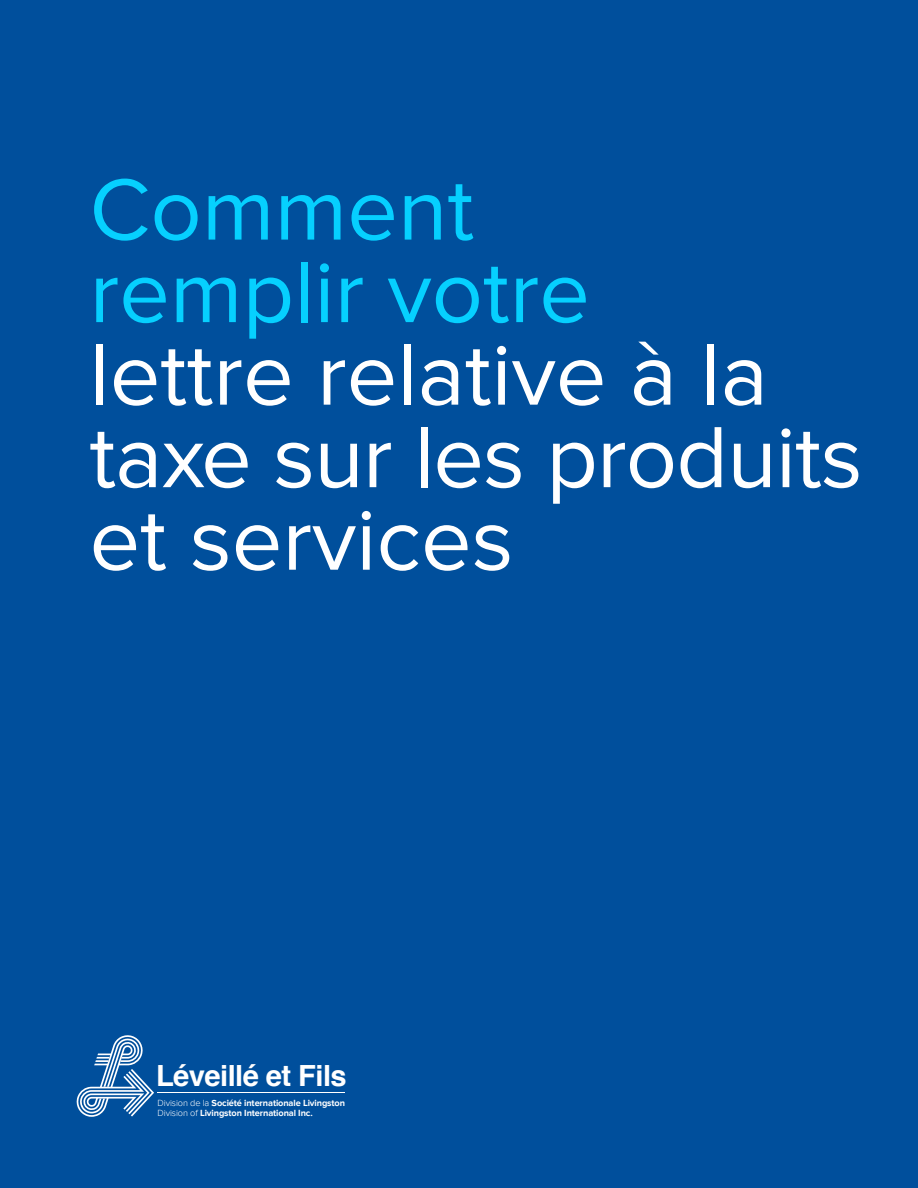
<style>
.page{position:relative;width:918px;height:1188px;background:#004f9c}
.page>*{position:absolute;margin:0;border:0;box-sizing:border-box;transform-origin:0 0}
.t1{font:90px/82.5px "Proxima Nova";color:#fff}
.t2{font:90px/82.5px "Proxima Nova";color:#06d0ff}
.t3{font:700 29.25px "Helvetica";letter-spacing:-.02em;color:#fff}
.t4{font:700 9.15px/10.5px "Proxima Nova";letter-spacing:-.01em;color:#fff}
.s1{font-weight:300}
</style>
<div class="page">
<svg style="left:76px;top:1035px;width:78px;height:82px"></svg>
<hr style="left:158px;top:1093px;width:187px;height:1px;background:#fff">
<h1 class="t2" style="left:90px;top:170px;width:502px">Comment remplir votre</h1>
<h1 class="t1" style="left:90px;top:335px;width:775px">lettre relative à la taxe sur les produits et services</h1>
<h2 class="t3" style="left:156px;top:1053px;width:192px">Léveillé et Fils</h2>
<p class="t4" style="left:158px;top:1098px;width:189px"><span class="s1">Division de la</span> Société internationale Livingston<br><span class="s1">Division of</span> Livingston International Inc.</p>
</div>
